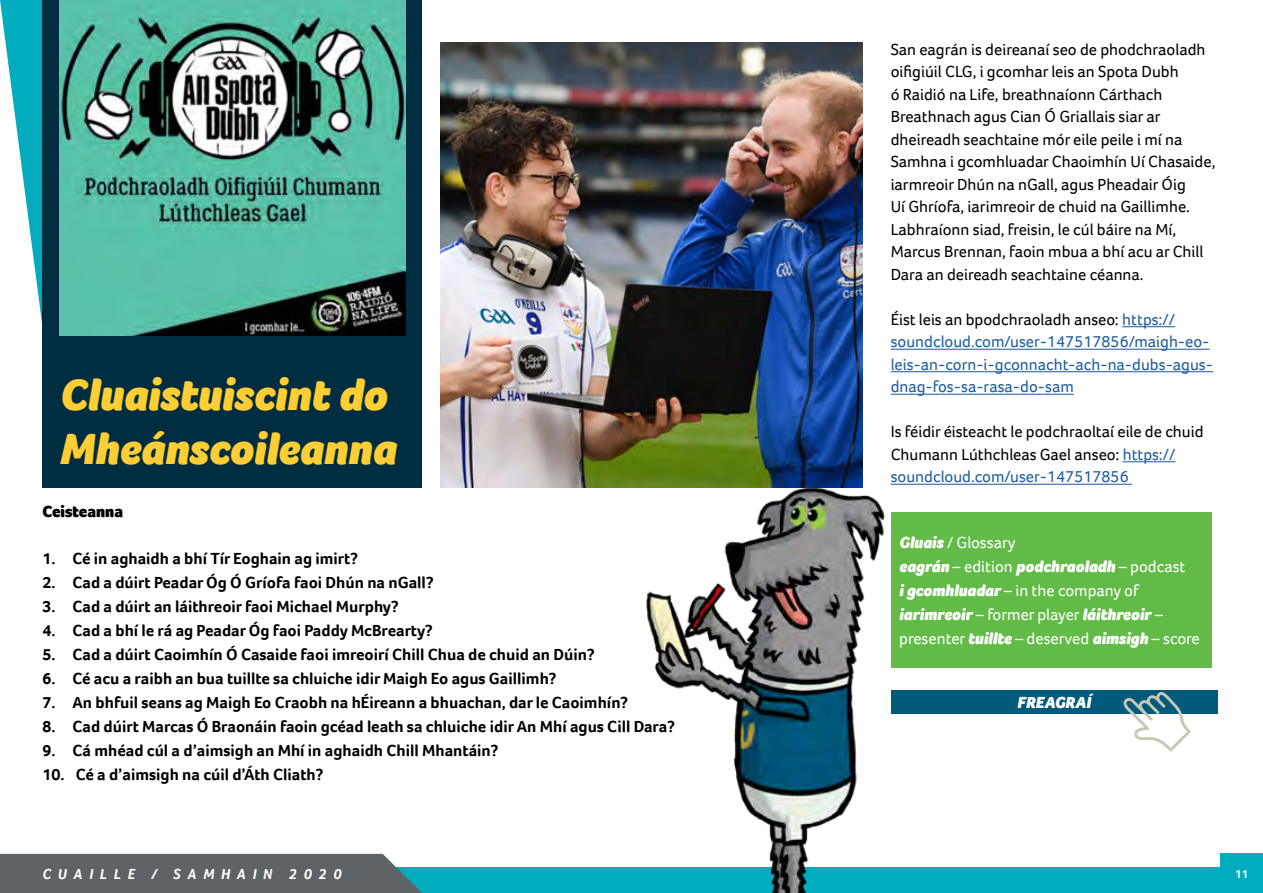
<style>
.page{position:relative;width:1263px;height:893px;background:#fff}
.page>*{position:absolute;margin:0;border:0;box-sizing:border-box;transform-origin:0 0}
.t1{font:italic 900 45px/54px "Foco";color:#ffce35}
.t2{font:16.5px/22.5px "Foco";color:#000}
.t3{font:700 16.5px "Foco";color:#000}
.t4{font:16.5px/24px "Foco";color:#fff}
.t5{font:16.5px/22.5px "Foco";color:#215e9e}
.t6{font:900 16.5px "Foco";color:#000}
.t7{font:italic 900 16.5px "Foco";color:#fff}
.t8{font:italic 700 15px "Foco";letter-spacing:.45em;color:#fff}
.t9{font:700 12px "Foco";color:#fff}
.s1{color:#000}
.s2{color:#215e9e}
.s3{font-weight:900;font-style:italic}
</style>
<div class="page">
<div style="left:390px;top:867px;width:873px;height:26px;background:#00acbd"></div>
<div style="left:0;top:854px;width:422px;height:39px;background:#5e6367"></div>
<div style="left:1220px;top:854px;width:43px;height:39px;background:#00acbd"></div>
<svg style="left:0;top:0;width:43px;height:327px"></svg>
<div style="left:43px;top:0;width:379px;height:488px;background:#002d3f"></div>
<img style="left:60px;top:0;width:345px;height:336px">
<hr style="left:1122px;top:326px;width:53px;height:1px;background:#215e9e">
<hr style="left:891px;top:349px;width:318px;height:1px;background:#215e9e">
<hr style="left:891px;top:371px;width:322px;height:1px;background:#215e9e">
<hr style="left:891px;top:394px;width:183px;height:1px;background:#215e9e">
<hr style="left:1123px;top:461px;width:52px;height:1px;background:#215e9e">
<hr style="left:891px;top:484px;width:241px;height:1px;background:#215e9e">
<img style="left:646px;top:463px;width:300px;height:430px">
<img style="left:440px;top:43px;width:422px;height:445px">
<div style="left:891px;top:690px;width:326px;height:23px;background:#005a7c"></div>
<svg style="left:1122px;top:692px;width:69px;height:59px"></svg>
<div style="left:891px;top:512px;width:320px;height:155px;background:#62bb46"></div>
<h1 class="t1" style="left:60px;top:367px;width:338px">Cluaistuiscint do<br>Mheánscoileanna</h1>
<p class="t6" style="left:43px;top:501px;width:82px">Ceisteanna</p>
<p class="t3" style="left:43px;top:547px;width:317px">1. Cé in aghaidh a bhí Tír Eoghain ag imirt?</p>
<p class="t3" style="left:43px;top:571px;width:393px">2. Cad a dúirt Peadar Óg Ó Gríofa faoi Dhún na nGall?</p>
<p class="t3" style="left:43px;top:595px;width:358px">3. Cad a dúirt an láithreoir faoi Michael Murphy?</p>
<p class="t3" style="left:43px;top:619px;width:392px">4. Cad a bhí le rá ag Peadar Óg faoi Paddy McBrearty?</p>
<p class="t3" style="left:43px;top:643px;width:554px">5. Cad a dúirt Caoimhín Ó Casaide faoi imreoirí Chill Chua de chuid an Dúin?</p>
<p class="t3" style="left:43px;top:667px;width:515px">6. Cé acu a raibh an bua tuillte sa chluiche idir Maigh Eo agus Gaillimh?</p>
<p class="t3" style="left:43px;top:691px;width:587px">7. An bhfuil seans ag Maigh Eo Craobh na hÉireann a bhuachan, dar le Caoimhín?</p>
<p class="t3" style="left:43px;top:715px;width:634px">8. Cad dúirt Marcas Ó Braonáin faoin gcéad leath sa chluiche idir An Mhí agus Cill Dara?</p>
<p class="t3" style="left:43px;top:739px;width:457px">9. Cá mhéad cúl a d’aimsigh an Mhí in aghaidh Chill Mhantáin?</p>
<p class="t3" style="left:43px;top:763px;width:282px">10. Cé a d’aimsigh na cúil d’Áth Cliath?</p>
<p class="t2" style="left:891px;top:38px;width:326px">San eagrán is deireanaí seo de phodchraoladh oifigiúil CLG, i gcomhar leis an Spota Dubh<br>ó Raidió na Life, breathnaíonn Cárthach Breathnach agus Cian Ó Griallais siar ar dheireadh seachtaine mór eile peile i mí na Samhna i gcomhluadar Chaoimhín Uí Chasaide, iarmreoir Dhún na nGall, agus Pheadair Óig<br>Uí Ghríofa, iarimreoir de chuid na Gaillimhe.<br>Labhraíonn siad, freisin, le cúl báire na Mí, Marcus Brennan, faoin mbua a bhí acu ar Chill Dara an deireadh seachtaine céanna.</p>
<p class="t5" style="left:891px;top:308px;width:324px"><span class="s1">Éist leis an bpodchraoladh anseo:</span> https:// soundcloud.com/user-147517856/maigh-eo&shy;leis-an-corn-i-gconnacht-ach-na-dubs-agus&shy;dnag-fos-sa-rasa-do-sam</p>
<p class="t2" style="left:891px;top:420px;width:314px">Is féidir éisteacht le podchraoltaí eile de chuid<br>Chumann Lúthchleas Gael anseo: <span class="s2">https:// soundcloud.com/user-147517856</span></p>
<p class="t4" style="left:899px;top:530px;width:302px"><span class="s3">Gluais</span> / Glossary<br><span class="s3">eagrán</span> – edition <span class="s3">podchraoladh</span> – podcast<br><span class="s3">i gcomhluadar</span> – in the company of <span class="s3">iarimreoir</span> – former player <span class="s3">láithreoir</span> – presenter <span class="s3">tuillte</span> – deserved <span class="s3">aimsigh</span> – score</p>
<p class="t7" style="left:1017px;top:691px;width:75px">FREAGRAÍ</p>
<p class="t8" style="left:43px;top:864px;width:301px">CUAILLE / SAMHAIN 2020</p>
<p class="t9" style="left:1235px;top:866px;width:15px">11</p>
</div>
